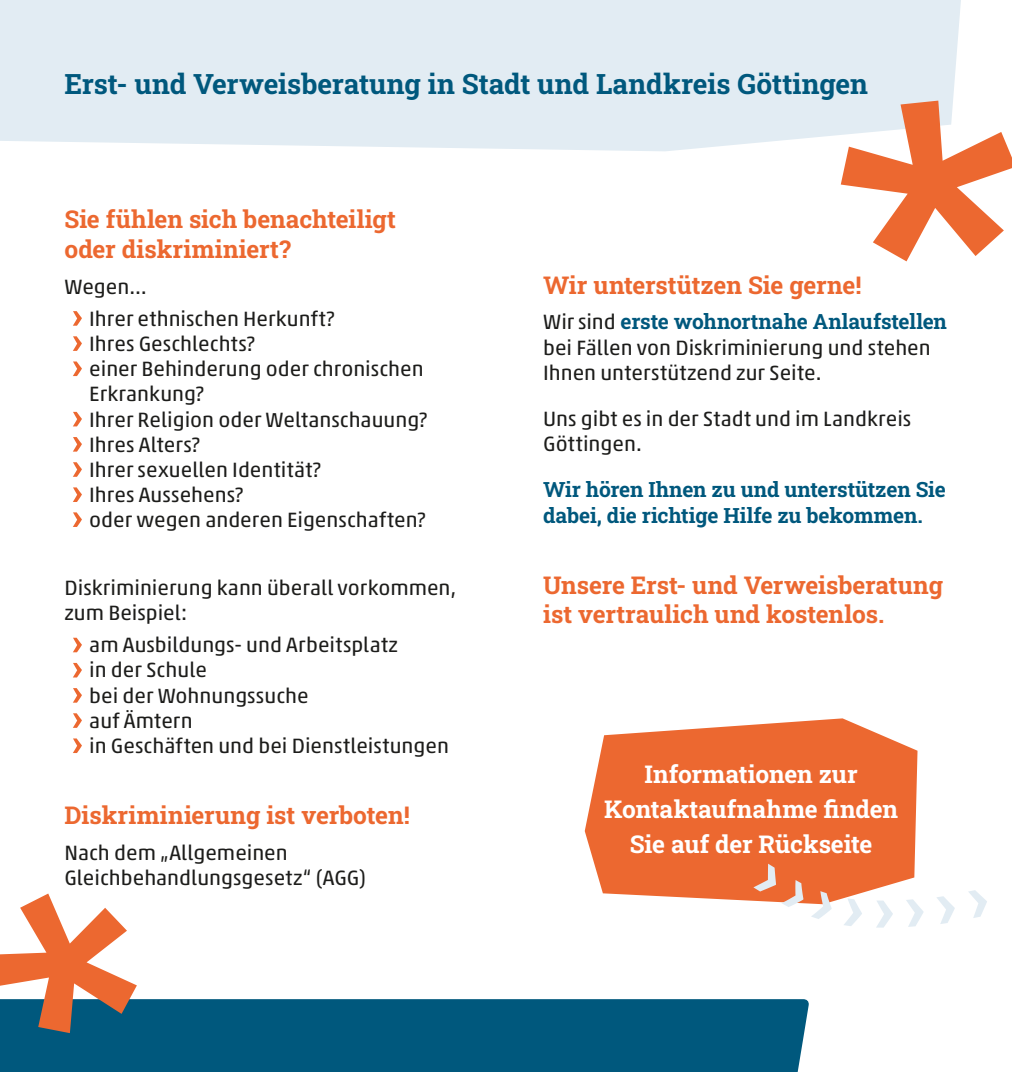
<style>
.page{position:relative;width:1012px;height:1072px;background:#fff}
.page>*{position:absolute;margin:0;border:0;box-sizing:border-box;transform-origin:0 0}
.t1{font:700 28px "Roboto Slab";letter-spacing:-.005em;color:#00587d}
.t2{font:700 24.5px/29.4px "Roboto Slab";letter-spacing:-.005em;color:#ec6830}
.t3{font:700 24.5px/35px "Roboto Slab";letter-spacing:-.005em;color:#fff;text-align:center}
.t4{font:21px/25.2px "Akko Pro";color:#1d1d1b}
.t5{font:700 21px/25.2px "Roboto Slab";letter-spacing:-.01em;color:#00587d}
.s1{font-family:"Akko Pro";font-weight:400;color:#1d1d1b}
</style>
<div class="page">
<div style="left:0;top:0;width:961px;height:151px;background:#e2ecf3"></div>
<svg style="left:585px;top:718px;width:332px;height:186px;background:#ee7b4a"></svg>
<svg style="left:811px;top:891px;width:21px;height:28px"></svg>
<svg style="left:843px;top:898px;width:19px;height:28px"></svg>
<svg style="left:876px;top:900px;width:17px;height:27px"></svg>
<svg style="left:906px;top:899px;width:18px;height:28px"></svg>
<svg style="left:937px;top:896px;width:18px;height:28px"></svg>
<svg style="left:968px;top:890px;width:19px;height:28px"></svg>
<svg style="left:782px;top:880px;width:21px;height:27px"></svg>
<svg style="left:753px;top:863px;width:23px;height:28px"></svg>
<div style="left:0;top:999px;width:809px;height:72px;background:#00587d"></div>
<svg style="left:841px;top:101px;width:171px;height:160px"></svg>
<svg style="left:0;top:893px;width:137px;height:140px"></svg>
<svg style="left:73px;top:637px;width:9px;height:15px"></svg>
<svg style="left:73px;top:663px;width:9px;height:14px"></svg>
<svg style="left:73px;top:688px;width:9px;height:14px"></svg>
<svg style="left:73px;top:713px;width:9px;height:15px"></svg>
<svg style="left:73px;top:738px;width:9px;height:15px"></svg>
<svg style="left:73px;top:311px;width:9px;height:15px"></svg>
<svg style="left:73px;top:336px;width:9px;height:15px"></svg>
<svg style="left:73px;top:361px;width:9px;height:15px"></svg>
<svg style="left:73px;top:412px;width:9px;height:14px"></svg>
<svg style="left:73px;top:437px;width:9px;height:14px"></svg>
<svg style="left:73px;top:462px;width:9px;height:15px"></svg>
<svg style="left:73px;top:487px;width:9px;height:15px"></svg>
<svg style="left:73px;top:512px;width:9px;height:15px"></svg>
<h1 class="t1" style="left:64px;top:64px;width:805px">Erst- und Verweisberatung in Stadt und Landkreis Göttingen</h1>
<p class="t2" style="left:64px;top:204px;width:333px">Sie fühlen sich benachteiligt oder diskriminiert?</p>
<p class="t4" style="left:89px;top:270px;width:247px;line-height:32.2px;text-indent:-25px">Wegen…<br>Ihrer ethnischen Herkunft?</p>
<p class="t4" style="left:89px;top:331px;width:339px">Ihres Geschlechts?<br>einer Behinderung oder chronischen<br>Erkrankung?<br>Ihrer Religion oder Weltanschauung?<br>Ihres Alters?<br>Ihrer sexuellen Identität?<br>Ihres Aussehens?<br>oder wegen anderen Eigenschaften?</p>
<p class="t4" style="left:64px;top:574px;width:393px">Diskriminierung kann überall vorkommen, zum Beispiel:</p>
<p class="t4" style="left:89px;top:632px;width:361px">am Ausbildungs- und Arbeitsplatz<br>in der Schule<br>bei der Wohnungssuche<br>auf Ämtern<br>in Geschäften und bei Dienstleistungen</p>
<p class="t2" style="left:64px;top:800px;width:347px">Diskriminierung ist verboten!</p>
<p class="t4" style="left:64px;top:840px;width:303px">Nach dem „Allgemeinen<br>Gleichbehandlungsgesetz“ (AGG)</p>
<p class="t2" style="left:543px;top:269px;width:320px">Wir unterstützen Sie gerne!</p>
<p class="t5" style="left:543px;top:308px;width:405px"><span class="s1">Wir sind</span> erste wohnortnahe Anlaufstellen</p>
<p class="t4" style="left:543px;top:334px;width:389px">bei Fällen von Diskriminierung und stehen<br>Ihnen unterstützend zur Seite.</p>
<p class="t4" style="left:543px;top:406px;width:370px">Uns gibt es in der Stadt und im Landkreis<br>Göttingen.</p>
<p class="t5" style="left:543px;top:476px;width:404px">Wir hören Ihnen zu und unterstützen Sie dabei, die richtige Hilfe zu bekommen.</p>
<p class="t2" style="left:543px;top:570px;width:401px">Unsere Erst- und Verweisberatung ist vertraulich und kostenlos.</p>
<p class="t3" style="left:604px;top:756px;width:296px">Informationen zur<br>Kontaktaufnahme finden<br>Sie auf der Rückseite</p>
</div>
